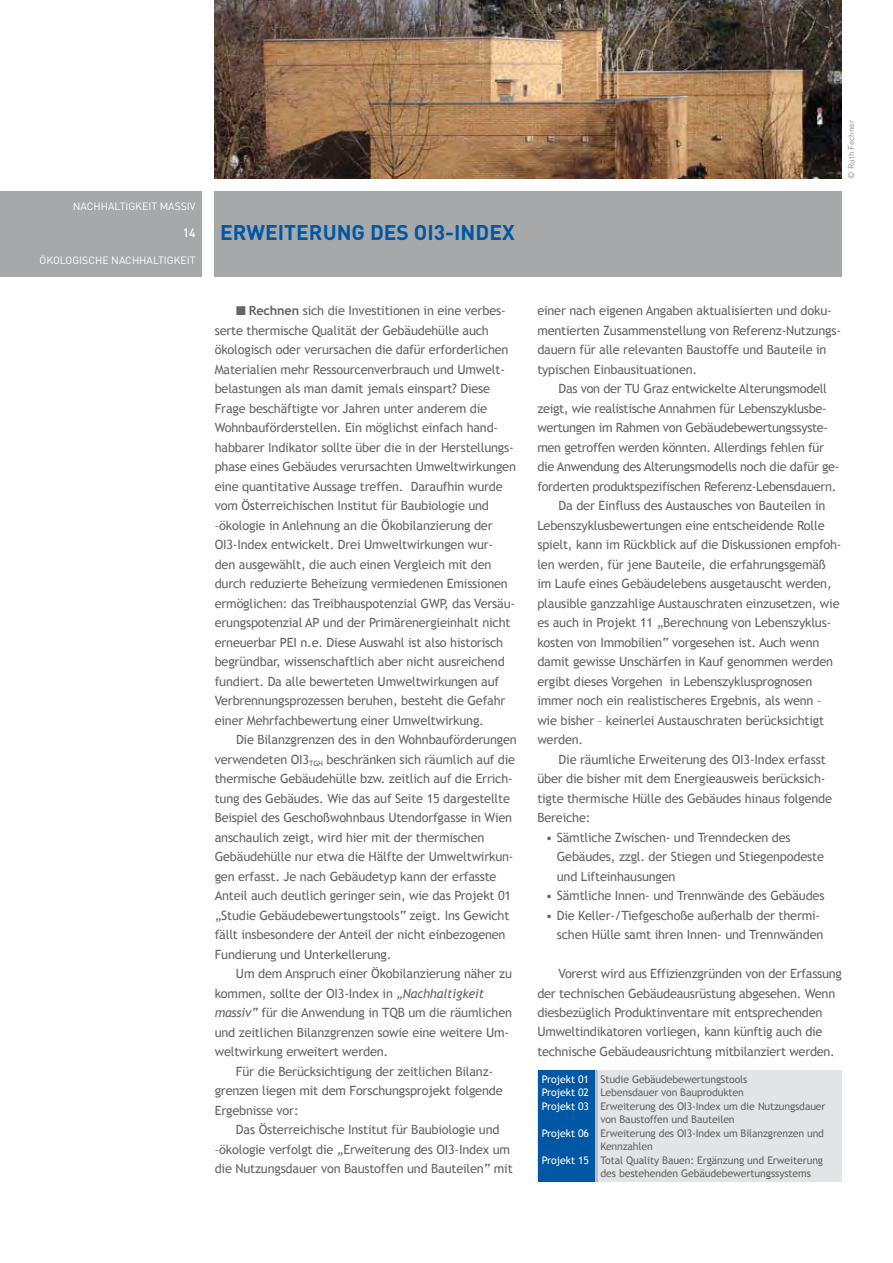
<style>
.page{position:relative;width:893px;height:1263px;background:#fff}
.page>*{position:absolute;margin:0;border:0;box-sizing:border-box;transform-origin:0 0}
.t1{font:700 21px "DIN";color:#0057a3}
.t2{font:12.75px/19.5px "Trebuchet MS";letter-spacing:-.015em;color:#646567}
.t3{font:500 12px "DIN";color:#fff}
.t4{font:10.5px "Trebuchet MS";letter-spacing:-.015em;color:#646567}
.t5{font:10.5px "DIN";color:#fff}
.t6{font:300 8.25px "DIN";color:#646567}
.s1{font-weight:700}
.s2{font-style:italic}
.s3{color:#fff}
</style>
<div class="page">
<div style="left:0;top:191px;width:202px;height:85px;background:#a7a8aa"></div>
<div style="left:215px;top:191px;width:627px;height:85px;background:#a7a8aa"></div>
<div style="left:538px;top:1070px;width:304px;height:112px;background:#e3e4e5"></div>
<div style="left:538px;top:1070px;width:58px;height:112px;background:#0057a3"></div>
<hr style="left:595px;top:1070px;width:2px;height:112px;background:#bcbdbf">
<img style="left:215px;top:0;width:627px;height:179px">
<p class="t5" style="left:73px;top:199px;width:124px">NACHHALTIGKEIT MASSIV</p>
<p class="t3" style="left:183px;top:225px;width:14px">14</p>
<p class="t5" style="left:40px;top:253px;width:157px">ÖKOLOGISCHE NACHHALTIGKEIT</p>
<h1 class="t1" style="left:220px;top:219px;width:296px">ERWEITERUNG DES OI3-IN DEX</h1>
<p class="t2" style="left:215px;top:301px;width:303px;text-indent:21px">■ <span class="s1">Rechnen</span> sich die Investitionen in eine verbes&shy;serte thermische Qualität der Gebäudehülle auch ökologisch oder verursachen die dafür erforderlichen Materialien mehr Ressourcenverbrauch und Umwelt&shy;belastungen als man damit jemals einspart? Diese Frage beschäftigte vor Jahren unter anderem die Wohnbauförderstellen. Ein möglichst einfach hand&shy;habbarer Indikator sollte über die in der Herstellungs&shy;phase eines Gebäudes verursachten Umweltwirkungen eine quantitative Aussage treffen. Daraufhin wurde vom Österreichischen Institut für Baubiologie und –ökologie in Anlehnung an die Ökobilanzierung der OI3-Index entwickelt. Drei Umweltwirkungen wur&shy;den ausgewählt, die auch einen Vergleich mit den durch reduzierte Beheizung vermiedenen Emissionen ermöglichen: das Treibhauspotenzial GWP, das Versäu&shy;erungspotenzial AP und der Primärenergieinhalt nicht erneuerbar PEI n.e. Diese Auswahl ist also historisch begründbar, wissenschaftlich aber nicht ausreichend fundiert. Da alle bewerteten Umweltwirkungen auf Verbrennungsprozessen beruhen, besteht die Gefahr einer Mehrfachbewertung einer Umweltwirkung.</p>
<p class="t2" style="left:215px;top:730px;width:304px;text-indent:21px">Die Bilanzgrenzen des in den Wohnbauförderungen verwendeten OI3<sub>TGH</sub> beschränken sich räumlich auf die thermische Gebäudehülle bzw. zeitlich auf die Errich&shy;tung des Gebäudes. Wie das auf Seite 15 dargestellte Beispiel des Geschoßwohnbaus Utendorfgasse in Wien anschaulich zeigt, wird hier mit der thermischen Gebäudehülle nur etwa die Hälfte der Umweltwirkun&shy;gen erfasst. Je nach Gebäudetyp kann der erfasste Anteil auch deutlich geringer sein, wie das Projekt 01 „Studie Gebäudebewertungstools“ zeigt. Ins Gewicht fällt insbesondere der Anteil der nicht einbezogenen Fundierung und Unterkellerung.</p>
<p class="t2" style="left:215px;top:964px;width:299px;text-indent:21px">Um dem Anspruch einer Ökobilanzierung näher zu kommen, sollte der OI3-Index in <span class="s2">„Nachhaltigkeit massiv“</span> für die Anwendung in TQB um die räumlichen und zeitlichen Bilanzgrenzen sowie eine weitere Um&shy;weltwirkung erweitert werden.</p>
<p class="t2" style="left:215px;top:1062px;width:289px;text-indent:21px">Für die Berücksichtigung der zeitlichen Bilanz&shy;grenzen liegen mit dem Forschungsprojekt folgende<br>Ergebnisse vor:</p>
<p class="t2" style="left:215px;top:1120px;width:299px;text-indent:21px">Das Österreichische Institut für Baubiologie und –ökologie verfolgt die „Erweiterung des OI3-Index um die Nutzungsdauer von Baustoffen und Bauteilen“ mit</p>
<p class="t6" style="left:846px;top:179px;width:60px;rotate:-90deg">© Ruth Fechner</p>
<p class="t2" style="left:537px;top:301px;width:305px">einer nach eigenen Angaben aktualisierten und doku&shy;mentierten Zusammenstellung von Referenz-Nutzungs&shy;dauern für alle relevanten Baustoffe und Bauteile in typischen Einbausituationen.</p>
<p class="t2" style="left:559px;top:379px;width:270px">Das von der TU Graz entwickelte Alterungsmodell</p>
<p class="t2" style="left:537px;top:398px;width:291px">zeigt, wie realistische Annahmen für Lebenszyklusbe-</p>
<p class="t2" style="left:537px;top:418px;width:292px">wertungen im Rahmen von Gebäudebewertungssyste-</p>
<p class="t2" style="left:537px;top:437px;width:288px">men getroffen werden könnten. Allerdings fehlen für</p>
<p class="t2" style="left:537px;top:457px;width:304px">die Anwendung des Alterungsmodells noch die dafür ge-</p>
<p class="t2" style="left:537px;top:476px;width:300px">forderten produktspezifischen Referenz-Lebensdauern.</p>
<p class="t2" style="left:559px;top:496px;width:268px">Da der Einfluss des Austausches von Bauteilen in</p>
<p class="t2" style="left:537px;top:515px;width:289px">Lebenszyklusbewertungen eine entscheidende Rolle</p>
<p class="t2" style="left:537px;top:535px;width:306px">spielt, kann im Rückblick auf die Diskussionen empfoh-</p>
<p class="t2" style="left:537px;top:554px;width:290px">len werden, für jene Bauteile, die erfahrungsgemäß</p>
<p class="t2" style="left:537px;top:574px;width:296px">im Laufe eines Gebäudelebens ausgetauscht werden,</p>
<p class="t2" style="left:537px;top:593px;width:304px">plausible ganzzahlige Austauschraten einzusetzen, wie</p>
<p class="t2" style="left:537px;top:613px;width:296px">es auch in Projekt 11 „Berechnung von Lebenszyklus-</p>
<p class="t2" style="left:537px;top:632px;width:284px">kosten von Immobilien“ vorgesehen ist. Auch wenn</p>
<p class="t2" style="left:537px;top:652px;width:297px">damit gewisse Unschärfen in Kauf genommen werden</p>
<p class="t2" style="left:537px;top:671px;width:276px">ergibt dieses Vorgehen in Lebenszyklusprognosen</p>
<p class="t2" style="left:537px;top:691px;width:286px">immer noch ein realistischeres Ergebnis, als wenn –</p>
<p class="t2" style="left:537px;top:710px;width:288px">wie bisher – keinerlei Austauschraten berücksichtigt</p>
<p class="t2" style="left:537px;top:730px;width:47px">werden.</p>
<p class="t2" style="left:559px;top:749px;width:269px">Die räumliche Erweiterung des OI3-Index erfasst</p>
<p class="t2" style="left:537px;top:769px;width:290px">über die bisher mit dem Energieausweis berücksich-</p>
<p class="t2" style="left:537px;top:788px;width:296px">tigte thermische Hülle des Gebäudes hinaus folgende</p>
<p class="t2" style="left:537px;top:808px;width:55px">Bereiche:</p>
<p class="t2" style="left:557px;top:827px;width:269px;text-indent:-11px">• Sämtliche Zwischen- und Trenndecken des<br>Gebäudes, zzgl. der Stiegen und Stiegenpodeste und Lifteinhausungen</p>
<p class="t2" style="left:546px;top:886px;width:280px">• Sämtliche Innen- und Trennwände des Gebäudes</p>
<p class="t2" style="left:546px;top:905px;width:279px;text-align:right">• Die Keller-/Tiefgeschoße außerhalb der thermi&shy;schen Hülle samt ihren Innen- und Trennwänden</p>
<p class="t2" style="left:537px;top:964px;width:306px;text-indent:21px">Vorerst wird aus Effizienzgründen von der Erfassung der technischen Gebäudeausrüstung abgesehen. Wenn diesbezüglich Produktinventare mit entsprechenden Umweltindikatoren vorliegen, kann künftig auch die technische Gebäudeausrichtung mitbilanziert werden.</p>
<p class="t4" style="left:542px;top:1073px;width:207px"><span class="s3">Projekt 01</span> Studie Gebäudebewertungstools</p>
<p class="t4" style="left:542px;top:1086px;width:203px"><span class="s3">Projekt 02</span> Lebensdauer von Bauprodukten</p>
<p class="t4" style="left:542px;top:1100px;width:285px"><span class="s3">Projekt 03</span> Erweiterung des OI3-Index um die Nutzungsdauer</p>
<p class="t4" style="left:600px;top:1113px;width:136px">von Baustoffen und Bauteilen</p>
<p class="t4" style="left:542px;top:1127px;width:284px"><span class="s3">Projekt 06</span> Erweiterung des OI3-Index um Bilanzgrenzen und</p>
<p class="t4" style="left:600px;top:1140px;width:54px">Kennzahlen</p>
<p class="t4" style="left:542px;top:1154px;width:283px"><span class="s3">Projekt 15</span> Total Quality Bauen: Ergänzung und Erweiterung</p>
<p class="t4" style="left:600px;top:1167px;width:212px">des bestehenden Gebäudebewertungssystems</p>
</div>
